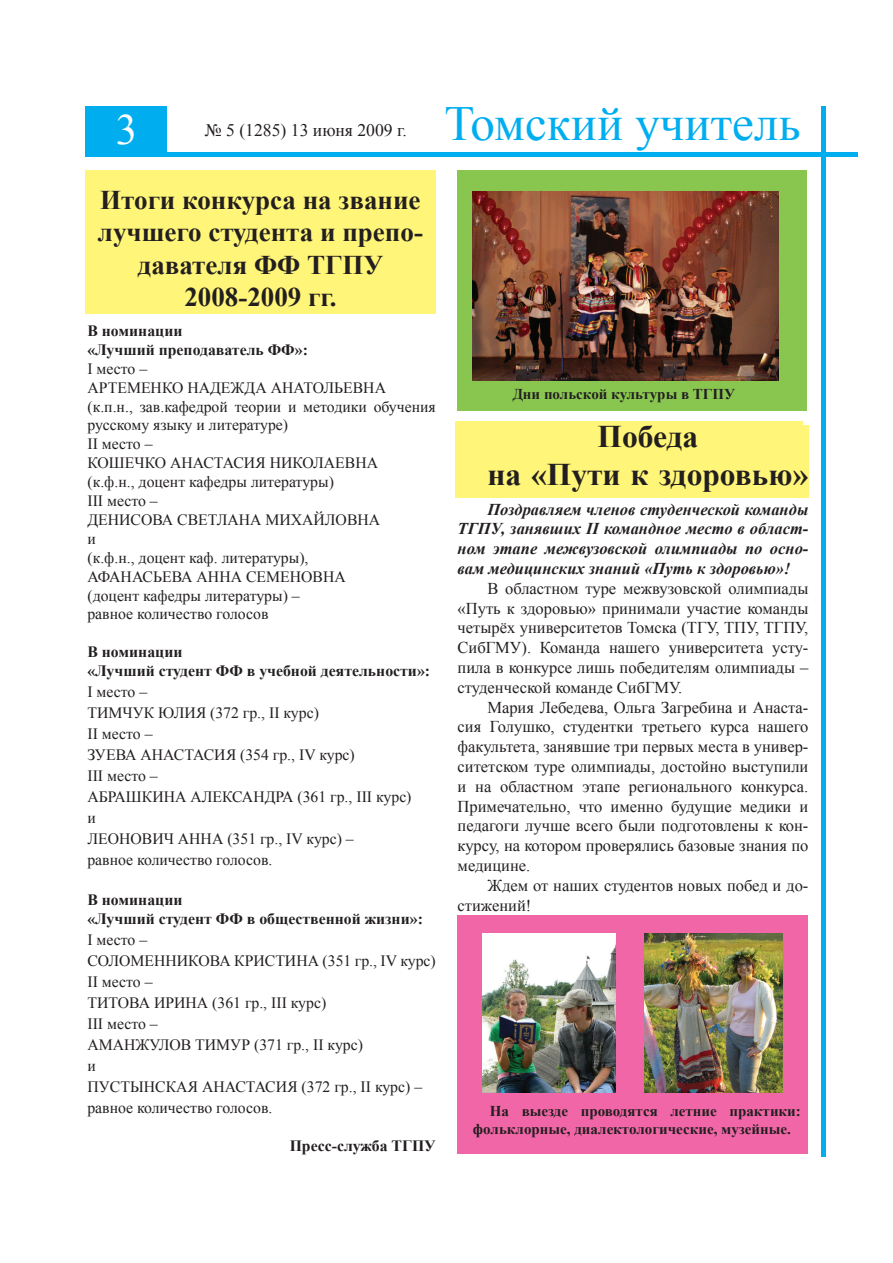
<style>
.page{position:relative;width:893px;height:1263px;background:#fff}
.page>*{position:absolute;margin:0;border:0;box-sizing:border-box;transform-origin:0 0}
.t1{font:49.05px "Times New Roman";color:#00aeef}
.t2{font:43.2px "Times New Roman";color:#fff}
.t3{font:700 31.5px/37.8px "Times New Roman";color:#231f20;text-align:center}
.t4{font:700 27px/32.4px "Times New Roman";color:#231f20;text-align:center}
.t5{font:17.7px "Times New Roman";color:#231f20}
.t6{font:16.5px/19.8px "Times New Roman";color:#231f20;text-align:justify}
.t7{font:italic 700 16.5px/19.8px "Times New Roman";color:#231f20;text-align:justify}
.t8{font:15.75px/21px "Times New Roman";color:#231f20}
.t9{font:700 15.75px/18.9px "Times New Roman";color:#231f20}
.t10{font:700 15px/18px "Times New Roman";color:#231f20}
</style>
<div class="page">
<hr style="left:85px;top:152px;width:773px;height:4px;background:#00aeef">
<div style="left:85px;top:106px;width:82px;height:50px;background:#00aeef"></div>
<div style="left:458px;top:171px;width:349px;height:240px;background:#89c650"></div>
<img style="left:473px;top:191px;width:306px;height:189px">
<div style="left:457px;top:915px;width:351px;height:239px;background:#f166a7"></div>
<img style="left:483px;top:933px;width:132px;height:159px">
<img style="left:644px;top:933px;width:139px;height:159px">
<div style="left:455px;top:422px;width:347px;height:76px;background:#fff578"></div>
<div style="left:458px;top:425px;width:350px;height:73px;background:#fff578"></div>
<div style="left:85px;top:171px;width:351px;height:143px;background:#fff578"></div>
<hr style="left:821px;top:106px;width:4px;height:1050px;background:#00aeef">
<h2 class="t2" style="left:116px;top:101px;width:23px">3</h2>
<p class="t5" style="left:205px;top:118px;width:203px">№ 5 (1285) 13 июня 2009 г.</p>
<h1 class="t1" style="left:444px;top:91px;width:358px">Томский учитель</h1>
<h3 class="t4" style="left:98px;top:183px;width:327px">Итоги конкурса на звание лучшего студента и препо&shy;давателя ФФ ТГПУ<br>2008-2009 гг.</h3>
<p class="t9" style="left:87px;top:321px;width:222px">В номинации<br>«Лучший преподаватель ФФ»:</p>
<p class="t8" style="left:87px;top:359px;width:350px;line-height:18.9px">I место –<br>АРТЕМЕНКО НАДЕЖДА АНАТОЛЬЕВНА<br>(к.п.н., зав.кафедрой теории и методики обучения русскому языку и литературе)<br>II место –<br>КОШЕЧКО АНАСТАСИЯ НИКОЛАЕВНА<br>(к.ф.н., доцент кафедры литературы)<br>III место –<br>ДЕНИСОВА СВЕТЛАНА МИХАЙЛОВНА<br>и<br>(к.ф.н., доцент каф. литературы),<br>АФАНАСЬЕВА АННА СЕМЕНОВНА<br>(доцент кафедры литературы) –<br>равное количество голосов</p>
<p class="t9" style="left:87px;top:642px;width:344px">В номинации<br>«Лучший студент ФФ в учебной деятельности»:</p>
<p class="t8" style="left:87px;top:681px;width:326px">I место –<br>ТИМЧУК ЮЛИЯ (372 гр., II курс)<br>II место –<br>ЗУЕВА АНАСТАСИЯ (354 гр., IV курс)<br>III место –<br>АБРАШКИНА АЛЕКСАНДРА (361 гр., III курс) и<br>ЛЕОНОВИЧ АННА (351 гр., IV курс) –<br>равное количество голосов.</p>
<p class="t9" style="left:87px;top:890px;width:337px">В номинации<br>«Лучший студент ФФ в общественной жизни»:</p>
<p class="t8" style="left:87px;top:929px;width:350px">I место –<br>СОЛОМЕННИКОВА КРИСТИНА (351 гр., IV курс)<br>II место –<br>ТИТОВА ИРИНА (361 гр., III курс)<br>III место –<br>АМАНЖУЛОВ ТИМУР (371 гр., II курс)<br>и<br>ПУСТЫНСКАЯ АНАСТАСИЯ (372 гр., II курс) – равное количество голосов.</p>
<p class="t9" style="left:290px;top:1135px;width:148px">Пресс-служба ТГПУ</p>
<p class="t10" style="left:513px;top:385px;width:224px">Дни польской культуры в ТГПУ</p>
<h3 class="t3" style="left:487px;top:417px;width:323px">Победа<br>на «Пути к здоровью»</h3>
<p class="t7" style="left:458px;top:499px;width:352px;text-indent:30px">Поздравляем членов студенческой команды ТГПУ, занявших II командное место в област&shy;ном этапе межвузовской олимпиады по осно&shy;вам медицинских знаний «Путь к здоровью»!</p>
<p class="t6" style="left:458px;top:578px;width:352px;text-indent:30px">В областном туре межвузовской олимпиады «Путь к здоровью» принимали участие команды четырёх университетов Томска (ТГУ, ТПУ, ТГПУ, СибГМУ). Команда нашего университета усту&shy;пила в конкурсе лишь победителям олимпиады – студенческой команде СибГМУ.</p>
<p class="t6" style="left:458px;top:697px;width:352px;text-indent:30px">Мария Лебедева, Ольга Загребина и Анаста&shy;сия Голушко, студентки третьего курса нашего факультета, занявшие три первых места в универ&shy;ситетском туре олимпиады, достойно выступили и на областном этапе регионального конкурса.<br>Примечательно, что именно будущие медики и педагоги лучше всего были подготовлены к кон&shy;курсу, на котором проверялись базовые знания по медицине.</p>
<p class="t6" style="left:458px;top:875px;width:352px;text-indent:30px">Ждем от наших студентов новых побед и до&shy;стижений!</p>
<p class="t10" style="left:473px;top:1101px;width:329px;text-indent:17px">На выезде проводятся летние практики: фольклорные, диалектологические, музейные.</p>
</div>
